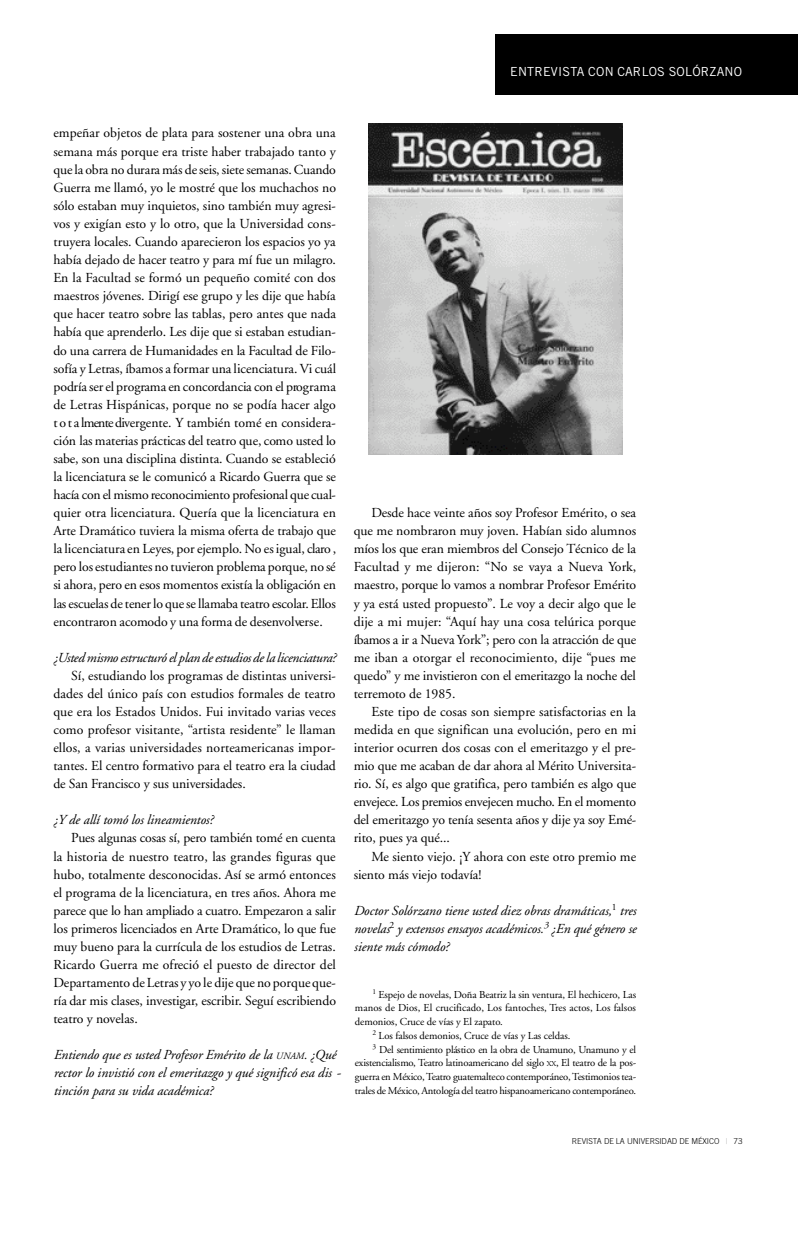
<style>
.page{position:relative;width:798px;height:1241px;background:#fff}
.page>*{position:absolute;margin:0;border:0;box-sizing:border-box;transform-origin:0 0}
.t1{font:13.75px/18.1px "Adobe Garamond";letter-spacing:-.005em;color:#000;text-align:justify}
.t2{font:italic 13.75px/18px "Adobe Garamond";letter-spacing:-.005em;color:#000}
.t3{font:12.5px "Trade Gothic";letter-spacing:.02em;color:#fff}
.t4{font:10.62px "Adobe Garamond";letter-spacing:-.01em;color:#000}
.t5{font:300 8.12px "Trade Gothic";letter-spacing:-.01em;color:#000}
.s1{font-size:9.62px}
.s2{font-size:7.38px}
.s3{font-weight:400;color:#bfbfbf}
</style>
<div class="page">
<div style="left:495px;top:34px;width:302px;height:60px;background:#000"></div>
<img style="left:368px;top:123px;width:254px;height:331px">
<p class="t3" style="left:510px;top:67px;width:233px">E N T R E V IS TA CON CARLOS SOLÓRZANO</p>
<p class="t1" style="left:53px;top:125px;width:284px">empeñar objetos de plata para sostener una obra una semana más porque era triste haber trabajado tanto y quela obra no durara más deseis, siete semanas. Cu a n d o Guerra me llamó, yo le mostré que los muchachos no sólo estaban muy inquietos, sino también muy agresi&shy;vos y exigían esto y lo otro, que la Universidad cons&shy;truyera locales. Cuando aparecieron los espacios yo ya había dejado de hacer teatro y para mí fue un milagro.<br>En la Facultad se formó un pequeño comité con dos maestros jóvenes. Dirigí ese grupo y les dije que había que hacer teatro sobre las tablas, pero antes que nada había que aprenderlo. Les dije que si estaban estudian&shy;do una carrera de Humanidades en la Facultad de Filo&shy;sofía y Letras, íbamos a formar una licenciatura. Vi cuál podría ser el programa en concordancia con el pro g ra m a de Letras Hispánicas, porque no se podía hacer algo t o t a lmente divergente. Y también tomé en considera&shy;ción las materias prácticas del teatro que, como usted lo sa b e , son una disciplina distinta. Cuando se estableció la licenciatura se le comunicó a Ricardo Guerra que se hacía con el mismo reconocimiento profesional que cual&shy;quier otra licenciatura. Quería que la licenciatura en Arte Dramático tuviera la misma oferta de trabajo que la licenciatura en Leyes, por ejemplo. No esigual, claro , p e ro losestudiantes no tuvieron problema porque, no sé si ahora, pero en esos momentos existía la obligación en las escuelas detenerlo que sellamaba teatro escolar. Ello s e n c o n tra ron acomodo y una forma de desenvo lve rse .</p>
<p class="t2" style="left:53px;top:649px;width:284px">¿Usted mismo estructuró el plan deestudios dela licenciatura ?</p>
<p class="t1" style="left:53px;top:667px;width:284px;text-indent:18px">Sí, estudiando los programas de distintas universi&shy;dades del único país con estudios formales de teatro que era los Estados Unidos. Fui invitado varias veces como profesor visitante, “artista residente” le llaman ellos, a varias universidades norteamericanas impor&shy;tantes. El centro formativo para el teatro era la ciudad de San Francisco y sus universidades.</p>
<p class="t2" style="left:53px;top:812px;width:161px">¿Y de allí tomó los lineamientos?</p>
<p class="t1" style="left:53px;top:830px;width:284px;text-indent:18px">Pues algunas cosas sí, pero también tomé en cuenta la historia de nuestro teatro, las grandes figuras que hubo, totalmente desconocidas. Así se armó entonces el programa de la licenciatura, en tres años. Ahora me parece que lo han ampliado a cuatro. Empezaron a salir los primeros licenciados en Arte Dramático, lo que fue muy bueno para la currícula de los estudios de Letras.<br>Ricardo Guerra me ofreció el puesto de director del De p a rtamento de Letras y yo le dije que no porque que&shy;ría dar mis clases, investigar, escribir. Seguí escribiendo teatro y novelas.</p>
<p class="t2" style="left:53px;top:1047px;width:288px">Entiendo que es usted Profesor Emérito de la <span class="s1">UNAM</span>. ¿Qué rector lo invistió con el emeritazgo y qué significó esa dis - tinción para su vida académica?</p>
<p class="t1" style="left:353px;top:505px;width:284px;text-indent:18px">Desde hace veinte años soy Profesor Emérito, o sea que me nombraron muy joven. Habían sido alumnos míos los que eran miembros del Consejo Técnico de la Facultad y me dijeron: “No se vaya a Nueva York, maestro, porque lo vamos a nombrar Profesor Emérito y ya está usted propuesto”. Le voy a decir algo que le dije a mi mujer: “Aquí hay una cosa telúrica porque íbamos a ir a Nueva York”; pero con la atracción de que me iban a otorgar el reconocimiento, dije “pues me quedo” y me invistieron con el emeritazgo la noche del terremoto de 1985.</p>
<p class="t1" style="left:353px;top:703px;width:284px;text-indent:18px">Este tipo de cosas son siempre satisfactorias en la medida en que significan una evolución, pero en mi interior ocurren dos cosas con el emeritazgo y el pre&shy;mio que me acaban de dar ahora al Mérito Universita&shy;rio. Sí, es algo que gratifica, pero también es algo que e n vejece. Los premios envejecen mucho. En el momento del emeritazgo yo tenía sesenta años y dije ya soy Emé&shy;rito, pues ya qué...</p>
<p class="t1" style="left:353px;top:848px;width:284px;text-indent:18px">Me siento viejo. ¡Y ahora con este otro premio me siento más viejo todavía!</p>
<p class="t2" style="left:353px;top:902px;width:284px;text-align:justify">Doctor Solórzano tiene usted diez obras dramáticas,<sup>1</sup> tres novelas<sup>2</sup> y extensos ensayos académicos.<sup>3</sup> ¿En qué género se siente más cómodo?</p>
<p class="t4" style="left:372px;top:989px;width:265px"><sup>1</sup> Espejo de novelas, Doña Beatriz la sin ventura, El hechicero, Las</p>
<p class="t4" style="left:355px;top:1003px;width:282px">manos de Dios, El crucificado, Los fantoches, Tres actos, Los falsos</p>
<p class="t4" style="left:355px;top:1017px;width:149px">demonios, Cruce de vías y El zapato.</p>
<p class="t4" style="left:372px;top:1031px;width:199px"><sup>2</sup> Los falsos demonios, Cruce de vías y Las celdas.</p>
<p class="t4" style="left:372px;top:1044px;width:265px"><sup>3</sup> Del sentimiento plástico en la obra de Unamuno, Unamuno y el</p>
<p class="t4" style="left:355px;top:1058px;width:283px">existencialismo, Te a tro latinoamericano del siglo <span class="s2">X X</span>, El teatro de la pos-</p>
<p class="t4" style="left:355px;top:1072px;width:282px">guerra en México,Te a tro guatemalteco contemporáneo,Testimonios tea-</p>
<p class="t4" style="left:355px;top:1086px;width:283px">trales de México, Antología del teatro hispanoamericano contemporáneo.</p>
<p class="t5" style="left:571px;top:1137px;width:172px">REVISTA DE LA UNIVERSIDAD DE MÉXICO <span class="s3">|</span> 73</p>
</div>
